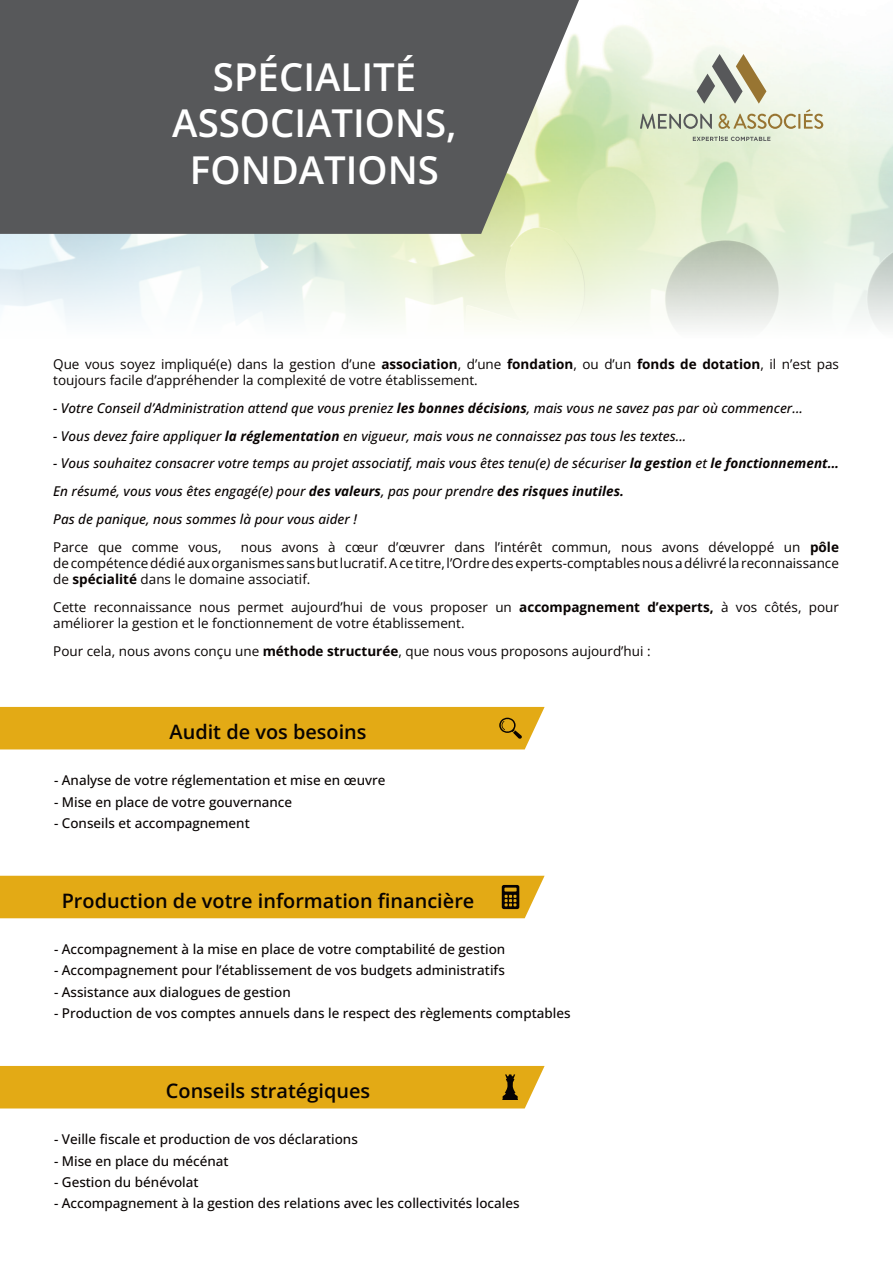
<style>
.page{position:relative;width:893px;height:1263px;background:#fff}
.page>*{position:absolute;margin:0;border:0;box-sizing:border-box;transform-origin:0 0}
.t1{font:600 38.4px/46px "Open Sans";color:#fff;text-align:center}
.t2{font:600 19.95px "Open Sans";color:#080302}
.t3{font:13.5px/16.2px "Open Sans";color:#080302}
.t4{font:500 13.5px "Open Sans";color:#080302}
.t5{font:italic 500 13.5px/27.8px "Open Sans";color:#080302}
.s1{font-weight:700}
</style>
<div class="page">
<img style="left:0;top:21px;width:893px;height:307px">
<svg style="left:640px;top:54px;width:183px;height:75px"></svg>
<svg style="left:693px;top:137px;width:77px;height:4px"></svg>
<svg style="left:0;top:0;width:579px;height:234px;background:#626461"></svg>
<div style="left:0;top:707px;width:545px;height:42px;background:#e3aa15"></div>
<div style="left:0;top:876px;width:545px;height:42px;background:#e3aa15"></div>
<div style="left:0;top:1066px;width:545px;height:42px;background:#e3aa15"></div>
<h1 class="t1" style="left:172px;top:53px;width:286px">SPÉCIALITÉ<br>ASSOCIATIONS,<br>FONDATIONS</h1>
<p class="t3" style="left:53px;top:355px;width:787px">Que vous soyez impliqué(e) dans la gestion d’une <span class="s1">association</span>, d’une <span class="s1">fondation</span>, ou d’un <span class="s1">fonds de dotation</span>, il n’est pas toujours facile d’appréhender la complexité de votre établissement.</p>
<p class="t5" style="left:53px;top:393px;width:751px">- Votre Conseil d’Administration attend que vous preniez <span class="s1">les bonnes décisions</span>, mais vous ne savez pas par où commencer…</p>
<p class="t5" style="left:53px;top:421px;width:635px">- Vous devez faire appliquer <span class="s1">la réglementation</span> en vigueur, mais vous ne connaissez pas tous les textes…</p>
<p class="t5" style="left:53px;top:449px;width:787px">- Vous souhaitez consacrer votre temps au projet associatif, mais vous êtes tenu(e) de sécuriser <span class="s1">la gestion</span> et <span class="s1">le fonctionnement…<br></span>En résumé, vous vous êtes engagé(e) pour <span class="s1">des valeurs</span>, pas pour prendre <span class="s1">des risques inutiles.<br></span>Pas de panique, nous sommes là pour vous aider !</p>
<p class="t3" style="left:53px;top:538px;width:170px">Parce que comme vous,</p>
<p class="t3" style="left:53px;top:538px;width:787px;text-align:justify;text-indent:188px">nous avons à cœur d’œuvrer dans l’intérêt commun, nous avons développé un <span class="s1">pôle </span>de compétence dédié aux organismes sans but lucratif. A ce titre, l’Ordre des experts-comptables nous a délivré la reconnaissance de <span class="s1">spécialité</span> dans le domaine associatif.</p>
<p class="t3" style="left:53px;top:598px;width:787px">Cette reconnaissance nous permet aujourd’hui de vous proposer un <span class="s1">accompagnement d’experts,</span> à vos côtés, pour améliorer la gestion et le fonctionnement de votre établissement.</p>
<p class="t3" style="left:53px;top:642px;width:599px">Pour cela, nous avons conçu une <span class="s1">méthode structurée</span>, que nous vous proposons aujourd’hui :</p>
<h2 class="t2" style="left:170px;top:718px;width:198px">Audit de vos besoins</h2>
<p class="t4" style="left:54px;top:771px;width:333px">- Analyse de votre réglementation et mise en œuvre</p>
<p class="t4" style="left:54px;top:792px;width:240px">- Mise en place de votre gouvernance</p>
<p class="t4" style="left:54px;top:814px;width:197px">- Conseils et accompagnement</p>
<h2 class="t2" style="left:62px;top:887px;width:414px">Production de votre information financière</h2>
<p class="t4" style="left:54px;top:940px;width:453px">- Accompagnement à la mise en place de votre comptabilité de gestion</p>
<p class="t4" style="left:54px;top:961px;width:452px">- Accompagnement pour l’établissement de vos budgets administratifs</p>
<p class="t4" style="left:54px;top:982px;width:238px">- Assistance aux dialogues de gestion</p>
<p class="t4" style="left:54px;top:1004px;width:518px">- Production de vos comptes annuels dans le respect des règlements comptables</p>
<h2 class="t2" style="left:166px;top:1077px;width:206px">Conseils stratégiques</h2>
<p class="t4" style="left:54px;top:1130px;width:305px">- Veille fiscale et production de vos déclarations</p>
<p class="t4" style="left:54px;top:1151px;width:176px">- Mise en place du mécénat</p>
<p class="t4" style="left:54px;top:1173px;width:146px">- Gestion du bénévolat</p>
<p class="t4" style="left:54px;top:1194px;width:467px">- Accompagnement à la gestion des relations avec les collectivités locales</p>
</div>
